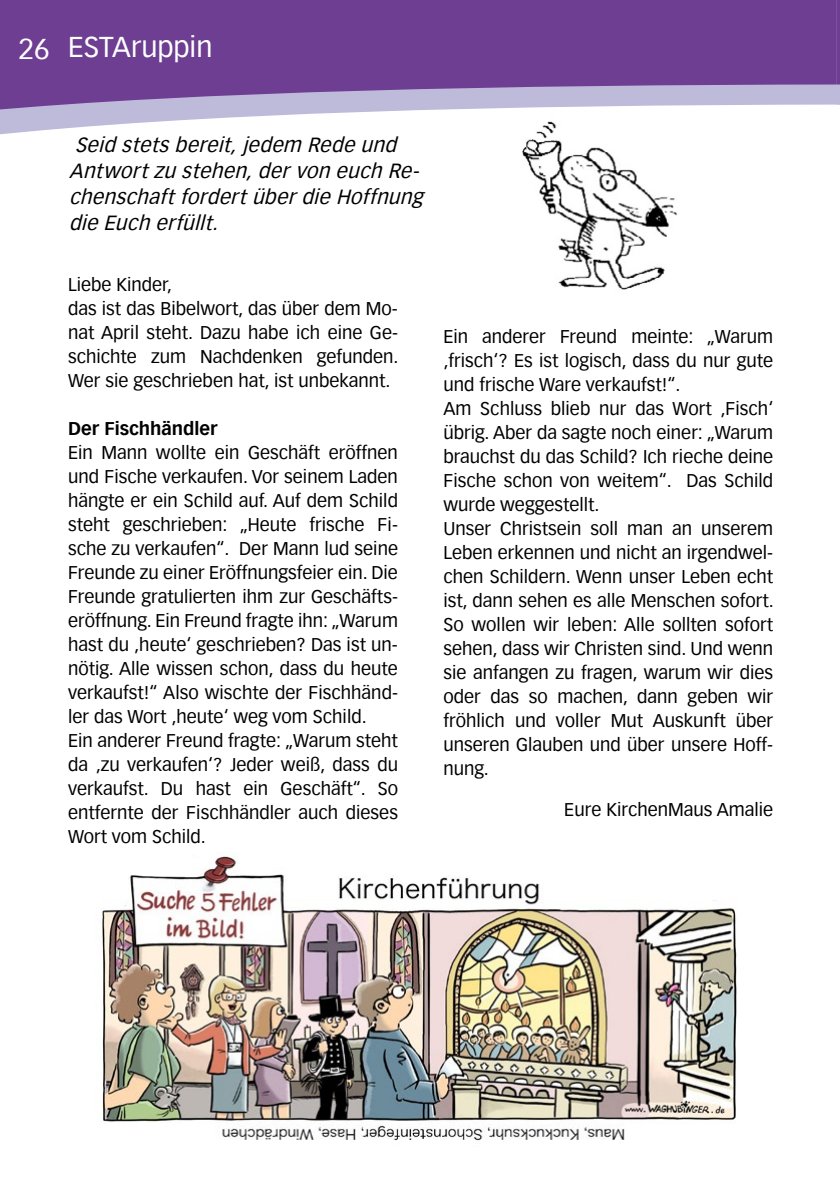
<style>
.page{position:relative;width:840px;height:1191px;background:#fff}
.page>*{position:absolute;margin:0;border:0;box-sizing:border-box;transform-origin:0 0}
.t1{font:28px "Vectora Com";color:#fff}
.t2{font:italic 20px/26px "Vectora Com";color:#000}
.t3{font:18px/24px "Vectora Com";color:#000}
.t4{font:700 18px "Vectora Com";color:#000}
</style>
<div class="page">
<svg style="left:0;top:111px;width:388px;height:24px"></svg>
<svg style="left:0;top:0;width:836px;height:111px;background:#7c549e"></svg>
<svg style="left:836px;top:0;width:3px;height:105px"></svg>
<img style="left:522px;top:121px;width:155px;height:169px">
<img style="left:101px;top:856px;width:636px;height:285px">
<h1 class="t1" style="left:18px;top:31px;width:195px">26 ESTAruppin</h1>
<p class="t2" style="left:69px;top:132px;width:361px">Seid stetsbereit,jedem Rede und<br>Antwortzu stehen,dervon euch Re&shy;chenschaftfordertüberdie Hoffnung die Euch erfüllt.</p>
<p class="t3" style="left:68px;top:272px;width:332px">Liebe Kinder,<br>das ist das Bibelwort, das über dem Mo&shy;nat April steht. Dazu habe ich eine Ge&shy;schichte zum Nachdenken gefunden.<br>Wer sie geschrieben hat, ist unbekannt.</p>
<p class="t4" style="left:68px;top:417px;width:151px">Der Fischhändler</p>
<p class="t3" style="left:68px;top:440px;width:331px">Ein Mann wollte ein Geschäft eröffnen und Fische verkaufen. Vor seinem Laden hängte er ein Schild auf. Auf dem Schild steht geschrieben: „Heute frische Fi&shy;sche zu verkaufen“. Der Mann lud seine Freunde zu einer Eröffnungsfeier ein. Die Freunde gratulierten ihm zur Geschäfts&shy;eröffnung. Ein Freund fragte ihn: „Warum hast du ‚heute‘ geschrieben? Das ist un&shy;nötig. Alle wissen schon, dass du heute verkaufst!“ Also wischte der Fischhänd&shy;ler das Wort ‚heute‘ weg vom Schild.<br>Ein anderer Freund fragte: „Warum steht da ‚zu verkaufen‘? Jeder weiß, dass du verkaufst. Du hast ein Geschäft“. So entfernte der Fischhändler auch dieses Wort vom Schild.</p>
<p class="t3" style="left:443px;top:324px;width:332px">Ein anderer Freund meinte: „Warum ‚frisch‘? Es ist logisch, dass du nur gute und frische Ware verkaufst!“.<br>Am Schluss blieb nur das Wort ‚Fisch‘ übrig. Aber da sagte noch einer: „Warum brauchst du das Schild? Ich rieche deine Fische schon von weitem“. Das Schild wurde weggestellt.<br>Unser Christsein soll man an unserem Leben erkennen und nicht an irgendwel&shy;chen Schildern. Wenn unser Leben echt ist, dann sehen es alle Menschen sofort.<br>So wollen wir leben: Alle sollten sofort sehen, dass wir Christen sind. Und wenn sie anfangen zu fragen, warum wir dies oder das so machen, dann geben wir fröhlich und voller Mut Auskunft über unseren Glauben und über unsere Hoff&shy;nung.</p>
<p class="t3" style="left:564px;top:798px;width:210px">Eure KirchenMaus Amalie</p>
</div>
